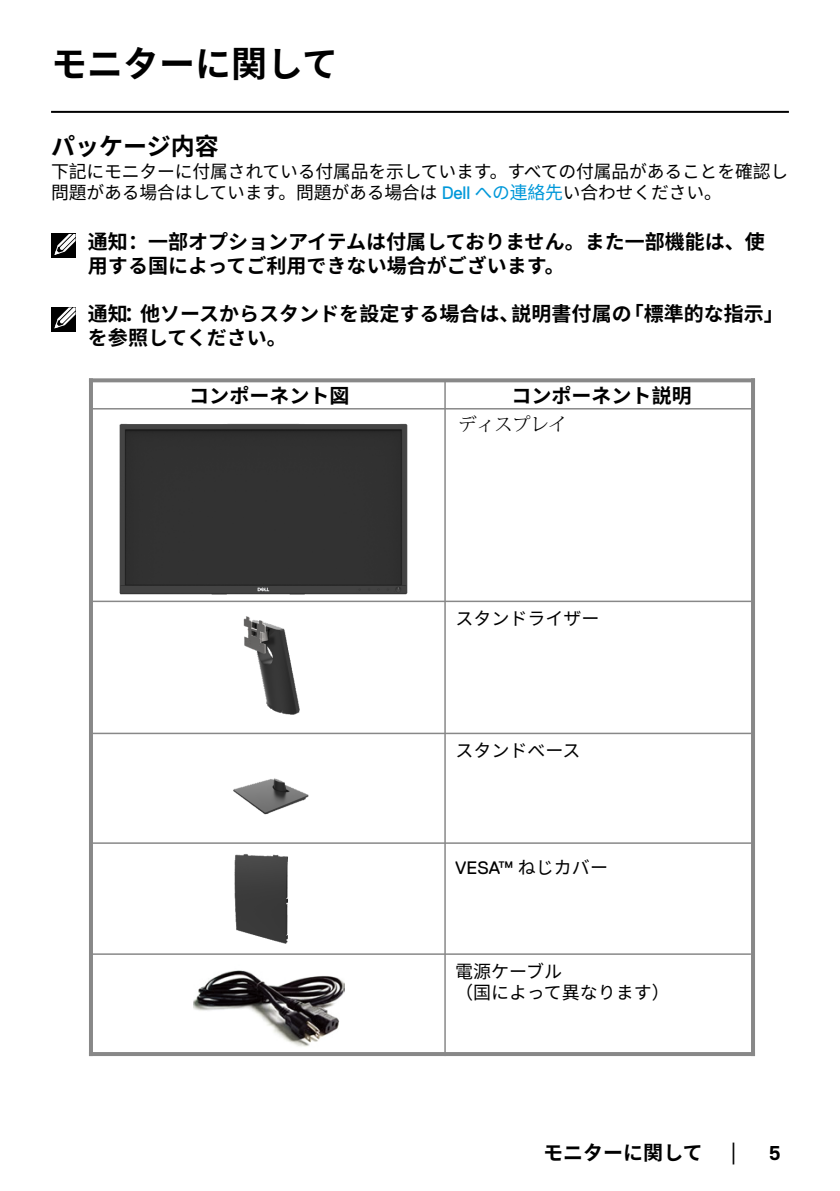
<style>
.page{position:relative;width:840px;height:1191px;background:#fff}
.page>*{position:absolute;margin:0;border:0;box-sizing:border-box;transform-origin:0 0}
.t1{font:700 36px "Noto Sans Hans";color:#000}
.t2{font:700 24px "Noto Sans Hans";color:#000}
.t3{font:700 20px/24px "Noto Sans Hans";color:#000}
.t4{font:700 20px "Dell Replica";color:#000}
.t5{font:18px/21.6px "Noto Sans Hans";letter-spacing:-.01em;color:#000}
.t6{font:18px "Dell Replica";color:#000}
.t7{font:300 18px "Adobe Ming Std";color:#000}
.t8{font:18px "Arial";color:#000}
.s1{font-family:"Dell Replica";color:#0098d9}
.s2{color:#0098d9}
.s3{font-family:"Noto Sans Hans"}
</style>
<div class="page">
<img style="left:119px;top:423px;width:289px;height:172px">
<img style="left:194px;top:970px;width:150px;height:77px">
<img style="left:234px;top:854px;width:54px;height:90px">
<img style="left:243px;top:616px;width:57px;height:99px">
<img style="left:233px;top:778px;width:76px;height:37px">
<hr style="left:51px;top:111px;width:737px;height:2px;background:#000">
<svg style="left:93px;top:378px;width:657px;height:4px;fill:#888"></svg>
<hr style="left:89px;top:1052px;width:665px;height:4px;background:#888">
<hr style="left:89px;top:378px;width:4px;height:678px;background:#888">
<svg style="left:750px;top:378px;width:4px;height:674px;fill:#888"></svg>
<hr style="left:444px;top:379px;width:1px;height:677px;background:#888">
<hr style="left:91px;top:408px;width:660px;height:1px;background:#888">
<hr style="left:91px;top:600px;width:659px;height:2px;background:#888">
<hr style="left:91px;top:732px;width:659px;height:2px;background:#888">
<hr style="left:93px;top:842px;width:657px;height:2px;background:#888">
<hr style="left:91px;top:953px;width:659px;height:2px;background:#888">
<div style="left:51px;top:233px;width:24px;height:25px;background:#000"></div>
<svg style="left:54px;top:234px;width:22px;height:22px"></svg>
<div style="left:51px;top:307px;width:24px;height:24px;background:#000"></div>
<svg style="left:54px;top:307px;width:22px;height:22px"></svg>
<h1 class="t1" style="left:51px;top:43px;width:288px">モニターに関して</h1>
<p class="t2" style="left:51px;top:133px;width:169px">パッケージ内容</p>
<p class="t5" style="left:51px;top:161px;width:738px">下記にモニターに付属されている付属品を示しています。すべての付属品があることを確認し問題がある場合はしています。問題がある場合は <span class="s1">Dell</span> <span class="s2">への連絡先</span>い合わせください。</p>
<p class="t3" style="left:88px;top:230px;width:678px">通知：一部オプションアイテムは付属しておりません。また一部機能は、使用する国によってご利用できない場合がございます。</p>
<p class="t3" style="left:88px;top:302px;width:697px">通知：他ソースからスタンドを設定する場合は、説明書付属の「標準的な指示」を参照してください。</p>
<p class="t3" style="left:189px;top:384px;width:161px">コンポーネント図</p>
<p class="t3" style="left:511px;top:384px;width:181px">コンポーネント説明</p>
<p class="t7" style="left:458px;top:414px;width:109px">ディスプレイ</p>
<p class="t5" style="left:455px;top:608px;width:145px">スタンドライザー</p>
<p class="t5" style="left:455px;top:740px;width:127px">スタンドベース</p>
<p class="t6" style="left:455px;top:858px;width:154px">VESA™ <span class="s3">ねじカバー</span></p>
<p class="t5" style="left:455px;top:960px;width:216px">電源ケーブル<br>（国によって異なります）</p>
<p class="t3" style="left:543px;top:1141px;width:161px">モニターに関して</p>
<p class="t8" style="left:728px;top:1140px;width:13px">│</p>
<p class="t4" style="left:768px;top:1142px;width:13px">5</p>
</div>
